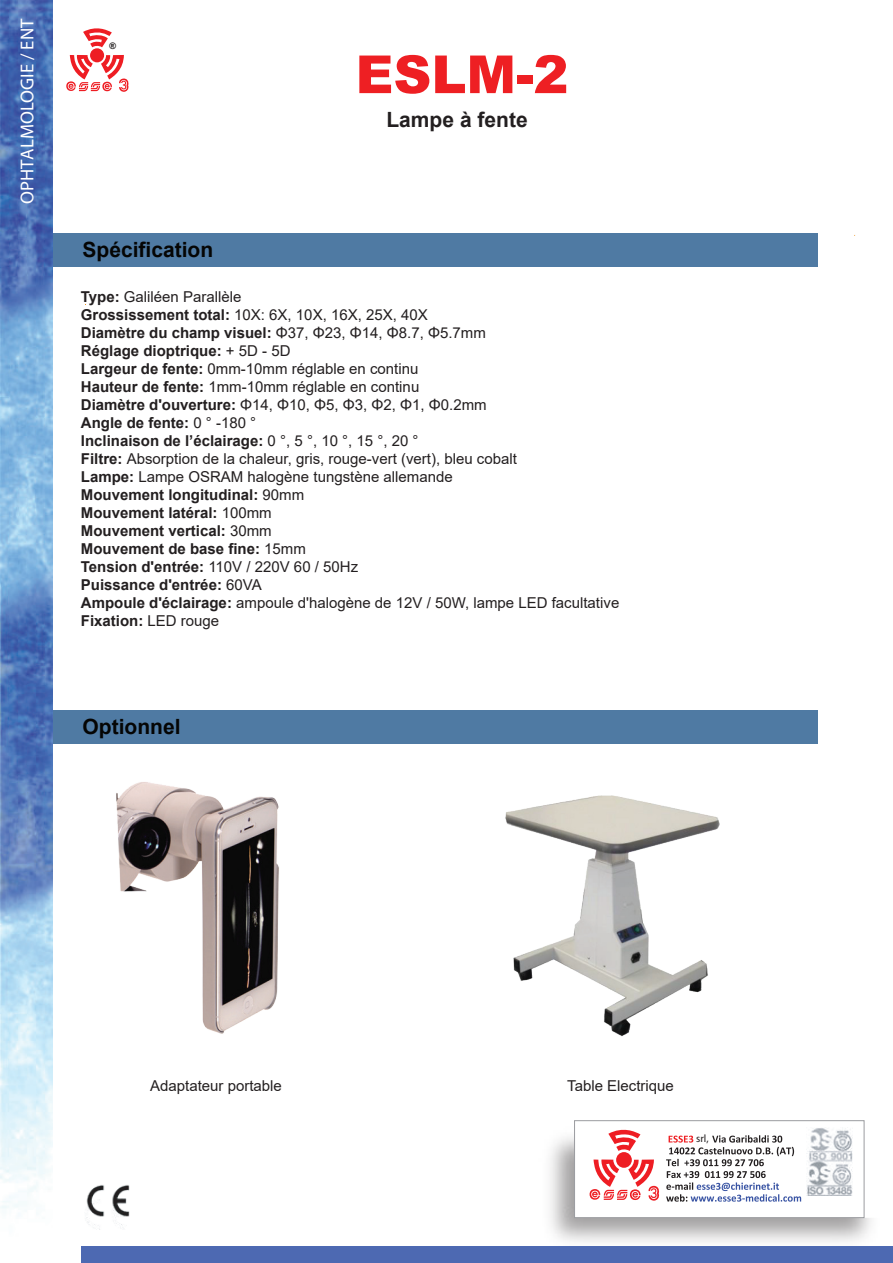
<style>
.page{position:relative;width:893px;height:1263px;background:#fff}
.page>*{position:absolute;margin:0;border:0;box-sizing:border-box;transform-origin:0 0}
.t1{font:900 52.5px "Arial";color:#ee1f23}
.t2{font:700 21px "Arial";color:#050504}
.t3{font:700 21px "Arial";color:#231f20}
.t4{font:18.75px "Myriad Pro";color:#fff}
.t5{font:15px/18px "Arial";color:#231f20}
.t6{font:10.65px "Myriad Pro";color:#231f20}
.t7{font:900 9px "Arial";color:#231f20}
.s1{font-weight:700}
</style>
<div class="page">
<div style="left:9px;top:710px;width:809px;height:34px;background:#4f7aa3"></div>
<div style="left:9px;top:234px;width:809px;height:33px;background:#4f7aa3"></div>
<div style="left:90px;top:48px;width:14px;height:14px;background:#ee1d23;border-radius:50%"></div>
<svg style="left:83px;top:28px;width:29px;height:19px"></svg>
<svg style="left:66px;top:55px;width:63px;height:37px"></svg>
<img style="left:535px;top:1120px;width:352px;height:127px">
<div style="left:574px;top:1120px;width:290px;height:98px;border:1px solid #9b9ca0"></div>
<svg style="left:666px;top:1126px;width:143px;height:76px"></svg>
<img style="left:0;top:0;width:52px;height:1209px">
<div style="left:81px;top:1247px;width:812px;height:16px;background:#4d69b2"></div>
<img style="left:86px;top:1185px;width:44px;height:33px">
<img style="left:116px;top:782px;width:163px;height:252px">
<img style="left:505px;top:795px;width:215px;height:242px">
<p class="t4" style="left:16px;top:204px;width:187px;rotate:-90deg">OPHTALMOLOGIE / ENT</p>
<p class="t4" style="left:14px;top:242px;width:183px;rotate:-90deg">OPHTALMO OGY / ENT</p>
<p class="t7" style="left:109px;top:40px;width:9px">®</p>
<h1 class="t1" style="left:355px;top:36px;width:214px">ESLM-2</h1>
<h2 class="t3" style="left:386px;top:105px;width:143px">Lampe à fente</h2>
<h2 class="t2" style="left:82px;top:235px;width:132px">Spécification</h2>
<p class="t5" style="left:81px;top:288px;width:540px"><span class="s1">Type:</span> Galiléen Parallèle<br><span class="s1">Grossissement total:</span> 10X: 6X, 10X, 16X, 25X, 40X<br><span class="s1">Diamètre du champ visuel:</span> Φ37, Φ23, Φ14, Φ8.7, Φ5.7mm<br><span class="s1">Réglage dioptrique:</span> + 5D - 5D<br><span class="s1">Largeur de fente:</span> 0mm-10mm réglable en continu<br><span class="s1">Hauteur de fente:</span> 1mm-10mm réglable en continu<br><span class="s1">Diamètre d'ouverture:</span> Φ14, Φ10, Φ5, Φ3, Φ2, Φ1, Φ0.2mm<br><span class="s1">Angle de fente:</span> 0 ° -180 °<br><span class="s1">Inclinaison de l’éclairage:</span> 0 °, 5 °, 10 °, 15 °, 20 °<br><span class="s1">Filtre:</span> Absorption de la chaleur, gris, rouge-vert (vert), bleu cobalt<br><span class="s1">Lampe:</span> Lampe OSRAM halogène tungstène allemande<br><span class="s1">Mouvement longitudinal:</span> 90mm<br><span class="s1">Mouvement latéral:</span> 100mm<br><span class="s1">Mouvement vertical:</span> 30mm<br><span class="s1">Mouvement de base fine:</span> 15mm<br><span class="s1">Tension d'entrée:</span> 110V / 220V 60 / 50Hz<br><span class="s1">Puissance d'entrée:</span> 60VA<br><span class="s1">Ampoule d'éclairage:</span> ampoule d'halogène de 12V / 50W, lampe LED facultative <span class="s1">Fixation:</span> LED rouge</p>
<h2 class="t2" style="left:82px;top:712px;width:100px">Optionnel</h2>
<p class="t5" style="left:150px;top:1077px;width:133px">Adaptateur portable</p>
<p class="t5" style="left:567px;top:1077px;width:108px">Table Electrique</p>
<p class="t6" style="left:696px;top:1132px;width:14px">srl,</p>
</div>
